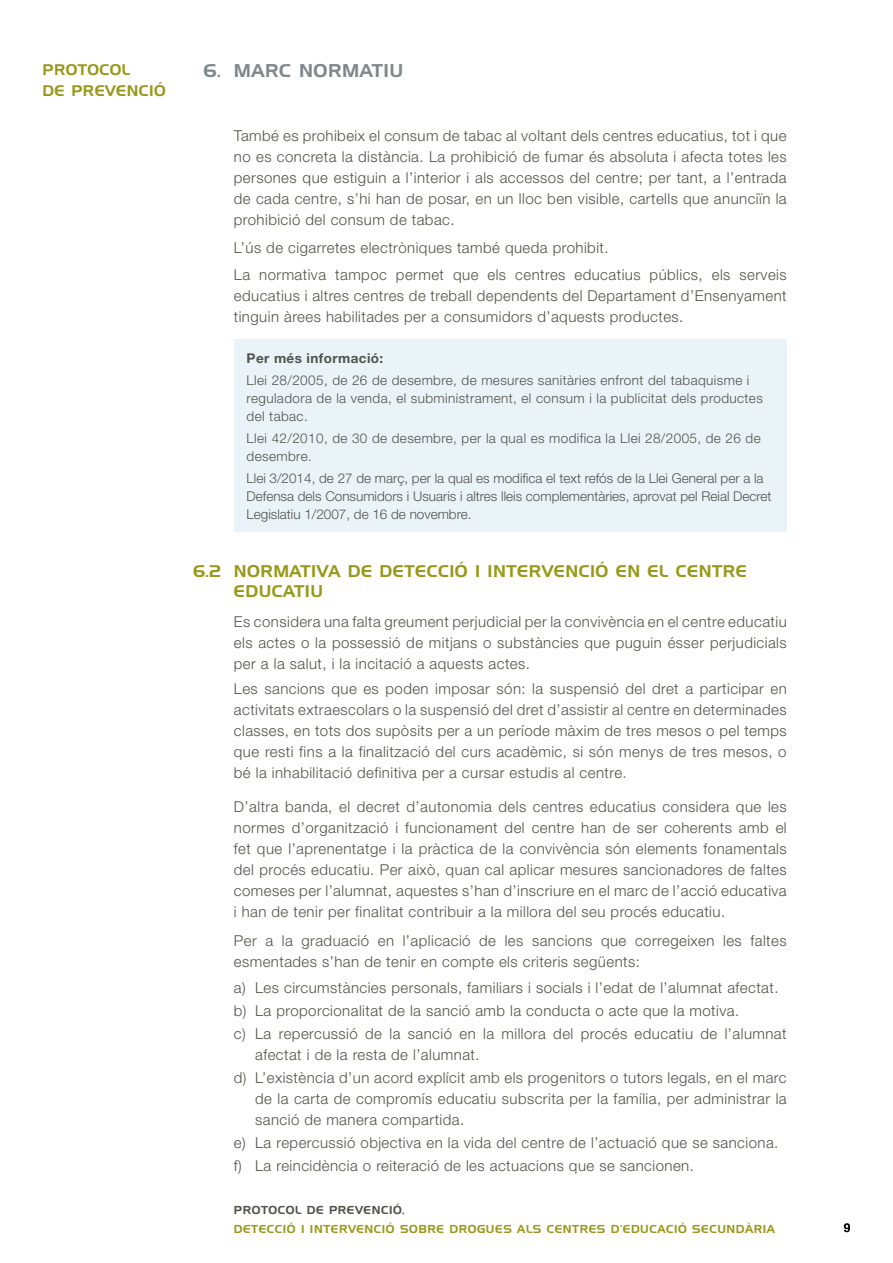
<style>
.page{position:relative;width:893px;height:1263px;background:#fff}
.page>*{position:absolute;margin:0;border:0;box-sizing:border-box;transform-origin:0 0}
._01_APARTAT{font:18px "Handel Gothic BT";letter-spacing:.03em;color:#80888b}
._02_APARTADO_CAPITUL{font:16.5px/19.8px "Handel Gothic BT";letter-spacing:.03em;color:#98991a}
._04_TEXTO{font:300 15px/21px "Helvetica Neue LT";letter-spacing:.03em;color:#525149;text-align:justify}
._04_TEXTO_LISTADO_1{font:300 15px/21px "Helvetica Neue LT";letter-spacing:.03em;color:#525149}
._04_TEXTO___3{font:300 15px/21px "Helvetica Neue LT";letter-spacing:.03em;color:#525149;text-align:justify}
.t1{font:15px/21px "Handel Gothic BT";letter-spacing:.03em;color:#98991a}
.TX_tabla02{font:300 13.5px/18px "Helvetica Neue LT";letter-spacing:.03em;color:#525149}
.TX_tabla02-2{font:300 13.5px/18px "Helvetica Neue LT";color:#525149}
.TX_tabla02-3{font:700 13.5px "Helvetica Neue LT";letter-spacing:.03em;color:#525149}
.t2{font:500 12px "Helvetica Neue LT";color:#000}
.t3{font:11.25px "Handel Gothic BT";letter-spacing:.05em;color:#98991a}
.t4{font:11.25px "Handel Gothic BT";letter-spacing:.05em;color:#525149}
</style>
<div class="page">
<div style="left:234px;top:339px;width:553px;height:193px;background:#eaf4f8"></div>
<p class="t1" style="left:43px;top:59px;width:125px">PROTOCOL<br>DE PREVENCIÓ</p>
<p class="_01_APARTAT" style="left:204px;top:59px;width:201px">6. MARC NORMATIU</p>
<p class="_04_TEXTO" style="left:234px;top:125px;width:554px">També es prohibeix el consum de tabac al voltant dels centres educatius, tot i que no es concreta la distància. La prohibició de fumar és absoluta i afecta totes les persones que estiguin a l’interior i als accessos del centre; per tant, a l’entrada de cada centre, s’hi han de posar, en un lloc ben visible, cartells que anunciïn la prohibició del consum de tabac.</p>
<p class="_04_TEXTO" style="left:234px;top:237px;width:376px">L’ús de cigarretes electròniques també queda prohibit.</p>
<p class="_04_TEXTO" style="left:234px;top:264px;width:554px">La normativa tampoc permet que els centres educatius públics, els serveis educatius i altres centres de treball dependents del Departament d’Ensenyament tinguin àrees habilitades per a consumidors d’aquests productes.</p>
<p class="TX_tabla02-3" style="left:247px;top:349px;width:138px">Per més informació:</p>
<p class="TX_tabla02" style="left:247px;top:371px;width:518px">Llei 28/2005, de 26 de desembre, de mesures sanitàries enfront del tabaquisme i reguladora de la venda, el subministrament, el consum i la publicitat dels productes del tabac.</p>
<p class="TX_tabla02" style="left:247px;top:429px;width:516px">Llei 42/2010, de 30 de desembre, per la qual es modifica la Llei 28/2005, de 26 de desembre.</p>
<p class="TX_tabla02-2" style="left:247px;top:469px;width:526px">Llei 3/2014, de 27 de març, per la qual es modifica el text refós de la Llei General per a la<br>Defensa dels Consumidors i Usuaris i altres lleis complementàries, aprovat pel Reial Decret<br>Legislatiu 1/2007, de 16 de novembre.</p>
<p class="_02_APARTADO_CAPITUL" style="left:234px;top:561px;width:514px;text-indent:-41px">6.2 NORMATIVA DE DETECCIÓ I INTERVENCIÓ EN EL CENTRE<br>EDUCATIU</p>
<p class="_04_TEXTO" style="left:234px;top:611px;width:554px">Es considera una falta greument perjudicial per la convivència en el centre educatiu els actes o la possessió de mitjans o substàncies que puguin ésser perjudicials per a la salut, i la incitació a aquests actes.</p>
<p class="_04_TEXTO" style="left:234px;top:678px;width:554px">Les sancions que es poden imposar són: la suspensió del dret a participar en activitats extraescolars o la suspensió del dret d’assistir al centre en determinades classes, en tots dos supòsits per a un període màxim de tres mesos o pel temps que resti fins a la finalització del curs acadèmic, si són menys de tres mesos, o bé la inhabilitació definitiva per a cursar estudis al centre.</p>
<p class="_04_TEXTO___3" style="left:234px;top:796px;width:554px">D’altra banda, el decret d’autonomia dels centres educatius considera que les normes d’organització i funcionament del centre han de ser coherents amb el fet que l’aprenentatge i la pràctica de la convivència són elements fonamentals del procés educatiu. Per això, quan cal aplicar mesures sancionadores de faltes comeses per l’alumnat, aquestes s’han d’inscriure en el marc de l’acció educativa i han de tenir per finalitat contribuir a la millora del seu procés educatiu.</p>
<p class="_04_TEXTO" style="left:234px;top:930px;width:554px">Per a la graduació en l’aplicació de les sancions que corregeixen les faltes esmentades s’han de tenir en compte els criteris següents:</p>
<p class="_04_TEXTO_LISTADO_1" style="left:234px;top:976px;width:546px">a) Les circumstàncies personals, familiars i socials i l’edat de l’alumnat afectat.</p>
<p class="_04_TEXTO_LISTADO_1" style="left:234px;top:999px;width:507px">b) La proporcionalitat de la sanció amb la conducta o acte que la motiva.</p>
<p class="_04_TEXTO_LISTADO_1" style="left:255px;top:1023px;width:533px;text-indent:-21px">c) La repercussió de la sanció en la millora del procés educatiu de l’alumnat afectat i de la resta de l’alumnat.</p>
<p class="_04_TEXTO_LISTADO_1" style="left:255px;top:1067px;width:533px;text-align:justify;text-indent:-21px">d) L’existència d’un acord explícit amb els progenitors o tutors legals, en el marc de la carta de compromís educatiu subscrita per la família, per administrar la sanció de manera compartida.</p>
<p class="_04_TEXTO_LISTADO_1" style="left:234px;top:1132px;width:546px">e) La repercussió objectiva en la vida del centre de l’actuació que se sanciona.</p>
<p class="_04_TEXTO_LISTADO_1" style="left:234px;top:1155px;width:462px">f) La reincidència o reiteració de les actuacions que se sancionen.</p>
<p class="t4" style="left:234px;top:1203px;width:172px">PROTOCOL DE PREVENCIÓ,</p>
<p class="t3" style="left:234px;top:1222px;width:543px">DETECCIÓ I INTERVENCIÓ SOBRE DROGUES ALS CENTRES D’EDUCACIÓ SECUNDÀRIA</p>
<p class="t2" style="left:844px;top:1220px;width:8px">9</p>
</div>
